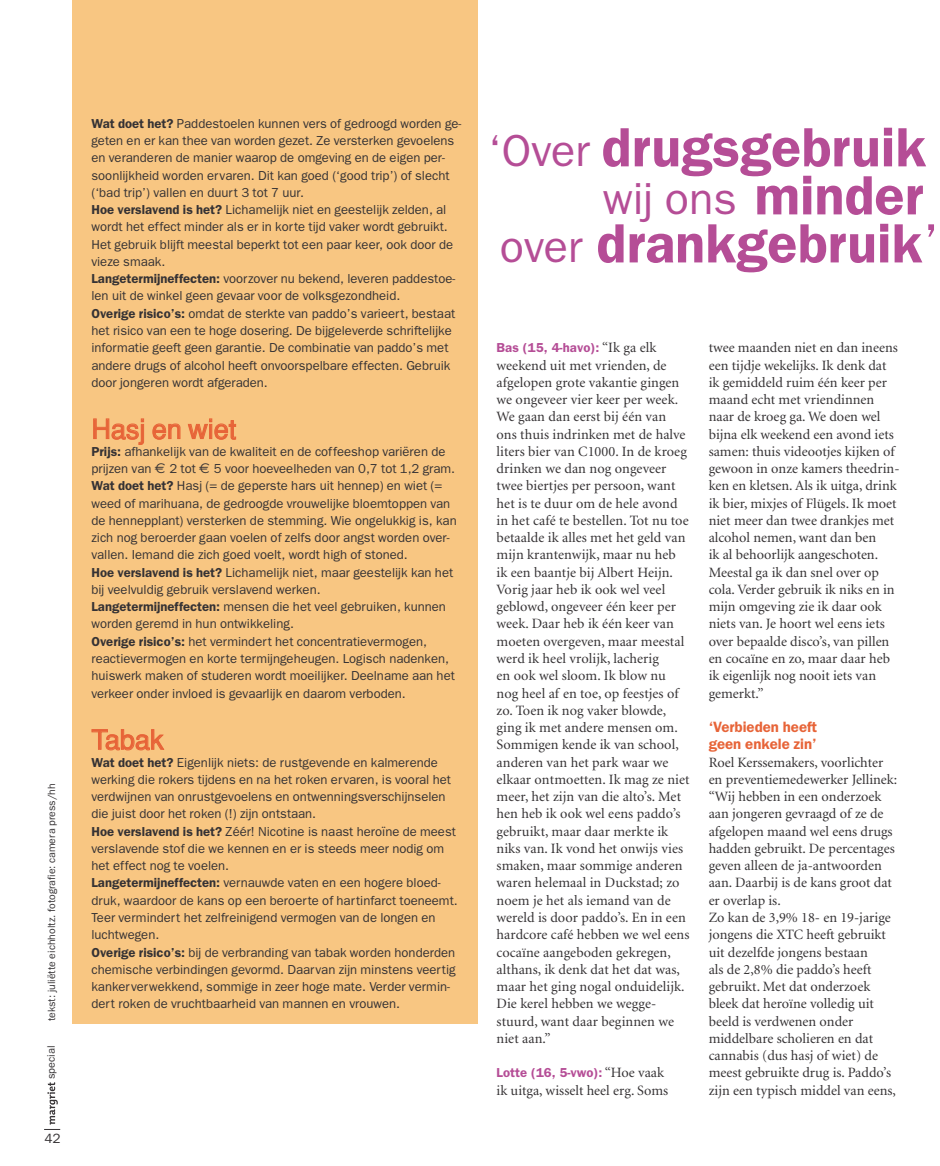
<style>
.page{position:relative;width:940px;height:1166px;background:#fff}
.page>*{position:absolute;margin:0;border:0;box-sizing:border-box;transform-origin:0 0}
.F_Streamer_FGB_21_24{font:600 55.5px "Franklin Gothic";color:#b54d96}
.F_Streamer_FGB_21_24-2{font:45px "Franklin Gothic";color:#b54d96}
.D_Tussenkopje_FGD_12_11_5{font:27px "Feltpen";color:#e76438}
.D_Tussenkopje_FGD_12_11_5-2{font:600 15px "Franklin Gothic";color:#e76438}
.A_Bodytekst_MR_9_5_11_5{font:14.25px/17.2px "Minion";color:#353234}
.t1{font:13.5px "Franklin Gothic";color:#353234}
.A_Extra_Bodytekst_FGB_8_7_11_5{font:13.05px/17.2px "Franklin Gothic";color:#353234}
.A_Bodytekst_MR_9_5_11_5-2{font:600 13.05px "Franklin Gothic";color:#b54d96}
.A_Bodytekst_MR_9_5_11_5-3{font:10.8px "Franklin Gothic";color:#353234}
.E_Credit_FGB_7_8{font:10.5px "Franklin Gothic";color:#353234}
.s1{font-weight:600}
.s2{font-family:"Euro Sans";font-size:14.25px}
.s3{font-weight:400;font-size:45px}
.s4{font-weight:600;font-size:55.5px}
.s5{font-weight:400}
.s6{font-family:"Minion";font-weight:400;font-size:14.25px;color:#353234}
</style>
<div class="page">
<div style="left:72px;top:0;width:406px;height:1023px;background:#f8c682"></div>
<svg style="left:93px;top:418px;width:51px;height:27px"></svg>
<svg style="left:152px;top:423px;width:29px;height:17px"></svg>
<svg style="left:188px;top:418px;width:48px;height:22px"></svg>
<svg style="left:91px;top:729px;width:74px;height:21px"></svg>
<svg style="left:47px;top:1082px;width:11px;height:43px"></svg>
<p class="E_Credit_FGB_7_8" style="left:46px;top:1020px;width:239px;rotate:-90deg">tekst: juliëtte eichholtz. fotografie: camera press/hh</p>
<p class="A_Bodytekst_MR_9_5_11_5-3" style="left:45px;top:1078px;width:35px;rotate:-90deg">special</p>
<p class="t1" style="left:44px;top:1130px;width:18px">42</p>
<p class="A_Extra_Bodytekst_FGB_8_7_11_5" style="left:91px;top:114px;width:371px"><span class="s1">Wat doet het?</span> Paddestoelen kunnen vers of gedroogd worden ge&shy;geten en er kan thee van worden gezet. Ze versterken gevoelens en veranderen de manier waarop de omgeving en de eigen per&shy;soonlijkheid worden ervaren. Dit kan goed (‘good trip’) of slecht (‘bad trip’) vallen en duurt 3 tot 7 uur.</p>
<p class="A_Extra_Bodytekst_FGB_8_7_11_5" style="left:91px;top:201px;width:363px"><span class="s1">Hoe verslavend is het?</span> Lichamelijk niet en geestelijk zelden, al wordt het effect minder als er in korte tijd vaker wordt gebruikt.<br>Het gebruik blijft meestal beperkt tot een paar keer, ook door de vieze smaak.</p>
<p class="A_Extra_Bodytekst_FGB_8_7_11_5" style="left:91px;top:270px;width:365px"><span class="s1">Langetermijneffecten:</span> voorzover nu bekend, leveren paddestoe&shy;len uit de winkel geen gevaar voor de volksgezondheid.</p>
<p class="A_Extra_Bodytekst_FGB_8_7_11_5" style="left:91px;top:304px;width:365px"><span class="s1">Overige risico’s:</span> omdat de sterkte van paddo’s varieert, bestaat het risico van een te hoge dosering. De bijgeleverde schriftelijke informatie geeft geen garantie. De combinatie van paddo’s met andere drugs of alcohol heeft onvoorspelbare effecten. Gebruik door jongeren wordt afgeraden.</p>
<p class="D_Tussenkopje_FGD_12_11_5" style="left:91px;top:413px;width:146px">Hasj en wiet</p>
<p class="A_Extra_Bodytekst_FGB_8_7_11_5" style="left:91px;top:442px;width:365px"><span class="s1">Prijs:</span> afhankelijk van de kwaliteit en de coffeeshop variëren de prijzen van <span class="s2">€</span> 2 tot <span class="s2">€</span> 5 voor hoeveelheden van 0,7 tot 1,2 gram.</p>
<p class="A_Extra_Bodytekst_FGB_8_7_11_5" style="left:91px;top:477px;width:367px"><span class="s1">Wat doet het?</span> Hasj (= de geperste hars uit hennep) en wiet (= weed of marihuana, de gedroogde vrouwelijke bloemtoppen van de hennepplant) versterken de stemming. Wie ongelukkig is, kan zich nog beroerder gaan voelen of zelfs door angst worden over&shy;vallen. Iemand die zich goed voelt, wordt high of stoned.</p>
<p class="A_Extra_Bodytekst_FGB_8_7_11_5" style="left:91px;top:563px;width:363px"><span class="s1">Hoe verslavend is het?</span> Lichamelijk niet, maar geestelijk kan het bij veelvuldig gebruik verslavend werken.</p>
<p class="A_Extra_Bodytekst_FGB_8_7_11_5" style="left:91px;top:597px;width:356px"><span class="s1">Langetermijneffecten:</span> mensen die het veel gebruiken, kunnen worden geremd in hun ontwikkeling.</p>
<p class="A_Extra_Bodytekst_FGB_8_7_11_5" style="left:91px;top:632px;width:365px"><span class="s1">Overige risico’s:</span> het vermindert het concentratievermogen, reactievermogen en korte termijngeheugen. Logisch nadenken, huiswerk maken of studeren wordt moeilijker. Deelname aan het verkeer onder invloed is gevaarlijk en daarom verboden.</p>
<p class="D_Tussenkopje_FGD_12_11_5" style="left:91px;top:723px;width:74px">Tabak</p>
<p class="A_Extra_Bodytekst_FGB_8_7_11_5" style="left:91px;top:753px;width:361px"><span class="s1">Wat doet het?</span> Eigenlijk niets: de rustgevende en kalmerende werking die rokers tijdens en na het roken ervaren, is vooral het verdwijnen van onrustgevoelens en ontwenningsverschijnselen die juist door het roken (!) zijn ontstaan.</p>
<p class="A_Extra_Bodytekst_FGB_8_7_11_5" style="left:91px;top:822px;width:366px"><span class="s1">Hoe verslavend is het?</span> Zéér! Nicotine is naast heroïne de meest verslavende stof die we kennen en er is steeds meer nodig om het effect nog te voelen.</p>
<p class="A_Extra_Bodytekst_FGB_8_7_11_5" style="left:91px;top:873px;width:368px"><span class="s1">Langetermijneffecten:</span> vernauwde vaten en een hogere bloed&shy;druk, waardoor de kans op een beroerte of hartinfarct toeneemt.<br>Teer vermindert het zelfreinigend vermogen van de longen en luchtwegen.</p>
<p class="A_Extra_Bodytekst_FGB_8_7_11_5" style="left:91px;top:942px;width:366px"><span class="s1">Overige risico’s:</span> bij de verbranding van tabak worden honderden chemische verbindingen gevormd. Daarvan zijn minstens veertig kankerverwekkend, sommige in zeer hoge mate. Verder vermin&shy;dert roken de vruchtbaarheid van mannen en vrouwen.</p>
<p class="F_Streamer_FGB_21_24" style="left:488px;top:114px;width:439px"><span class="s3">‘Over</span> drugsgebruik</p>
<p class="F_Streamer_FGB_21_24-2" style="left:603px;top:173px;width:322px">wij ons <span class="s4">minder</span></p>
<p class="F_Streamer_FGB_21_24" style="left:500px;top:210px;width:441px"><span class="s3">over</span> drankgebruik<span class="s5">’</span></p>
<p class="A_Bodytekst_MR_9_5_11_5-2" style="left:496px;top:340px;width:161px">Bas (15, 4-havo): <span class="s6">“Ik ga elk</span></p>
<p class="A_Bodytekst_MR_9_5_11_5" style="left:496px;top:357px;width:194px">weekend uit met vrienden, de afgelopen grote vakantie gingen we ongeveer vier keer per week.<br>We gaan dan eerst bij één van ons thuis indrinken met de halve liters bier van C1000. In de kroeg drinken we dan nog ongeveer twee biertjes per persoon, want het is te duur om de hele avond in het café te bestellen. Tot nu toe betaalde ik alles met het geld van mijn krantenwijk, maar nu heb ik een baantje bij Albert Heijn.<br>Vorig jaar heb ik ook wel veel geblowd, ongeveer één keer per week. Daar heb ik één keer van moeten overgeven, maar meestal werd ik heel vrolijk, lacherig<br>en ook wel sloom. Ik blow nu nog heel af en toe, op feestjes of zo. Toen ik nog vaker blowde, ging ik met andere mensen om.<br>Sommigen kende ik van school, anderen van het park waar we elkaar ontmoetten. Ik mag ze niet meer, het zijn van die alto’s. Met hen heb ik ook wel eens paddo’s gebruikt, maar daar merkte ik niks van. Ik vond het onwijs vies smaken, maar sommige anderen waren helemaal in Duckstad; zo noem je het als iemand van de wereld is door paddo’s. En in een hardcore café hebben we wel eens cocaïne aangeboden gekregen, althans, ik denk dat het dat was, maar het ging nogal onduidelijk.<br>Die kerel hebben we wegge&shy;stuurd, want daar beginnen we niet aan.”</p>
<p class="A_Bodytekst_MR_9_5_11_5-2" style="left:496px;top:1064px;width:169px">Lotte (16, 5-vwo): <span class="s6">“Hoe vaak</span></p>
<p class="A_Bodytekst_MR_9_5_11_5" style="left:496px;top:1081px;width:173px">ik uitga, wisselt heel erg. Soms</p>
<p class="A_Bodytekst_MR_9_5_11_5" style="left:708px;top:339px;width:192px">twee maanden niet en dan ineens een tijdje wekelijks. Ik denk dat ik gemiddeld ruim één keer per maand echt met vriendinnen naar de kroeg ga. We doen wel bijna elk weekend een avond iets samen: thuis videootjes kijken of gewoon in onze kamers theedrin&shy;ken en kletsen. Als ik uitga, drink ik bier, mixjes of Flügels. Ik moet niet meer dan twee drankjes met alcohol nemen, want dan ben<br>ik al behoorlijk aangeschoten.<br>Meestal ga ik dan snel over op cola. Verder gebruik ik niks en in mijn omgeving zie ik daar ook niets van. Je hoort wel eens iets over bepaalde disco’s, van pillen en cocaïne en zo, maar daar heb ik eigenlijk nog nooit iets van gemerkt.”</p>
<p class="D_Tussenkopje_FGD_12_11_5-2" style="left:708px;top:717px;width:110px">‘Verbieden heeft</p>
<p class="D_Tussenkopje_FGD_12_11_5-2" style="left:708px;top:735px;width:109px">geen enkele zin’</p>
<p class="A_Bodytekst_MR_9_5_11_5" style="left:708px;top:753px;width:190px">Roel Kerssemakers, voorlichter en preventiemedewerker Jellinek: “Wij hebben in een onderzoek aan jongeren gevraagd of ze de afgelopen maand wel eens drugs hadden gebruikt. De percentages geven alleen de ja-antwoorden aan. Daarbij is de kans groot dat er overlap is.<br>Zo kan de 3,9% 18- en 19-jarige jongens die XTC heeft gebruikt uit dezelfde jongens bestaan<br>als de 2,8% die paddo’s heeft gebruikt. Met dat onderzoek bleek dat heroïne volledig uit beeld is verdwenen onder middelbare scholieren en dat cannabis (dus hasj of wiet) de meest gebruikte drug is. Paddo’s zijn een typisch middel van eens,</p>
</div>
